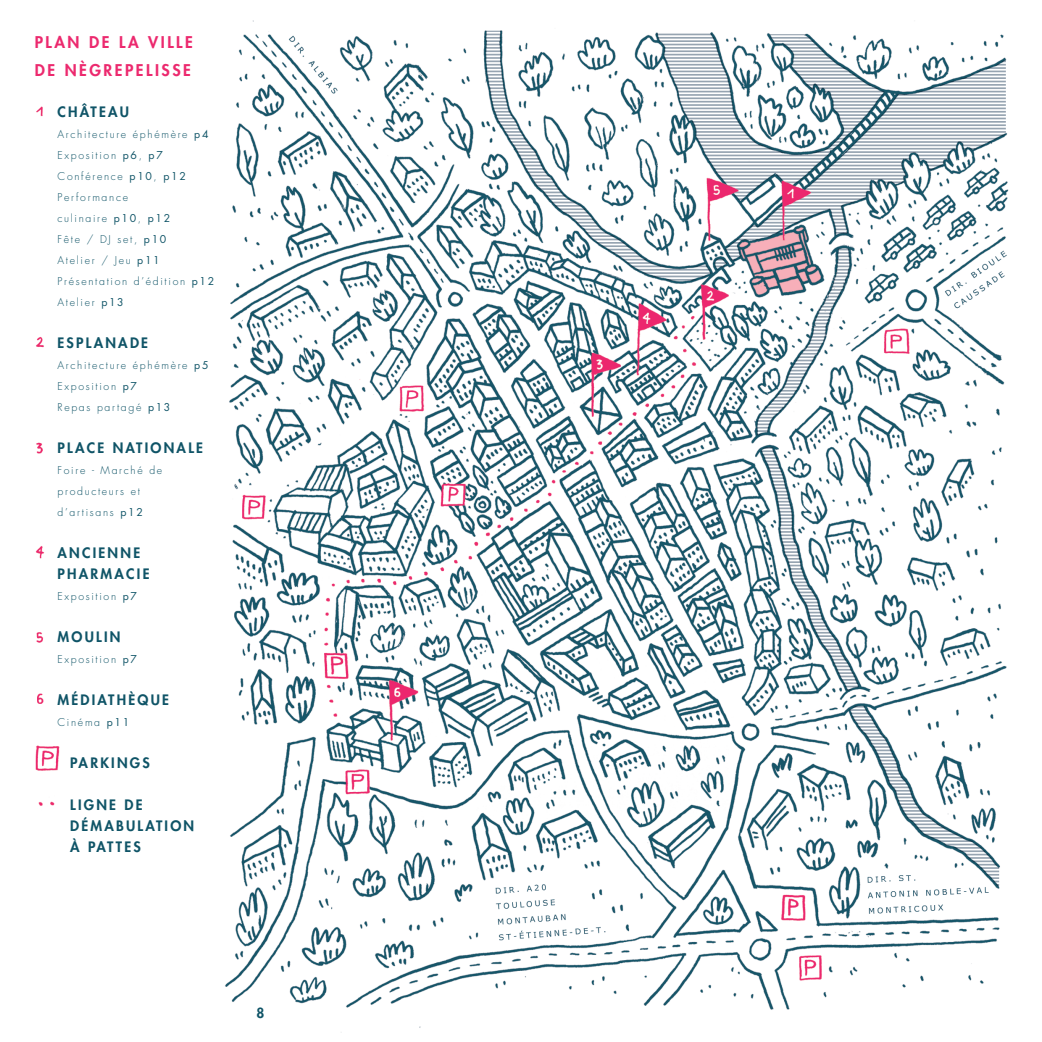
<style>
.page{position:relative;width:1042px;height:1042px;background:#fff}
.page>*{position:absolute;margin:0;border:0;box-sizing:border-box;transform-origin:0 0}
.t1{font:800 15.75px/28px "Futura Std";letter-spacing:.16em;color:#ec296e}
.t2{font:800 14px/21px "Futura Std";letter-spacing:.16em;color:#0f5467}
.t3{font:800 13.65px "Futura Std";color:#0f5467}
.t4{font:300 10.5px/21px "Futura Std";letter-spacing:.16em;color:#0f5467}
.s1{font-weight:400}
</style>
<div class="page">
<img style="left:225px;top:20px;width:784px;height:1013px">
<img style="left:36px;top:337px;width:8px;height:11px">
<img style="left:36px;top:442px;width:7px;height:12px">
<img style="left:35px;top:546px;width:10px;height:13px">
<img style="left:36px;top:632px;width:7px;height:11px">
<img style="left:37px;top:693px;width:7px;height:11px">
<img style="left:35px;top:745px;width:25px;height:26px">
<img style="left:38px;top:801px;width:17px;height:5px">
<h1 class="t1" style="left:35px;top:28px;width:159px">PLAN DE LA VILLE<br>DE NÈGREPELISSE</h1>
<h2 class="t2" style="left:58px;top:101px;width:72px">CHÂTEAU</h2>
<p class="t4" style="left:58px;top:124px;width:158px">Architecture éphémère <span class="s1">p4<br></span>Exposition <span class="s1">p6</span>, <span class="s1">p7<br></span>Conférence <span class="s1">p10</span>, <span class="s1">p12<br></span>Performance<br>culinaire <span class="s1">p10</span>, <span class="s1">p12<br></span>Fête / DJ set, <span class="s1">p10<br></span>Atelier / Jeu <span class="s1">p11<br></span>Présentation d’édition <span class="s1">p12<br></span>Atelier <span class="s1">p13</span></p>
<h2 class="t2" style="left:58px;top:332px;width:92px">ESPLANADE</h2>
<p class="t4" style="left:58px;top:355px;width:152px">Architecture éphémère <span class="s1">p5<br></span>Exposition <span class="s1">p7<br></span>Repas partagé <span class="s1">p13</span></p>
<h2 class="t2" style="left:58px;top:437px;width:147px">PLACE NATIONALE</h2>
<p class="t4" style="left:58px;top:460px;width:106px">Foire - Marché de producteurs et d’artisans <span class="s1">p12</span></p>
<h2 class="t2" style="left:58px;top:542px;width:12px">ANC</h2>
<h2 class="t2" style="left:58px;top:542px;width:93px;text-indent:35px">IENN E<br>PHARMACIE</h2>
<p class="t4" style="left:58px;top:586px;width:81px">Exposition <span class="s1">p7</span></p>
<h2 class="t2" style="left:58px;top:626px;width:63px">MOULIN</h2>
<p class="t4" style="left:58px;top:649px;width:81px">Exposition <span class="s1">p7</span></p>
<h2 class="t2" style="left:58px;top:689px;width:113px">MÉDIATH ÈQUE</h2>
<p class="t4" style="left:58px;top:712px;width:73px">Cinéma <span class="s1">p11</span></p>
<h2 class="t2" style="left:70px;top:752px;width:81px">PARKINGS</h2>
<h2 class="t2" style="left:70px;top:794px;width:124px">LIGNE DE<br>DÉMABULATION<br>À PATT ES</h2>
<p class="t3" style="left:257px;top:1005px;width:9px">8</p>
</div>
